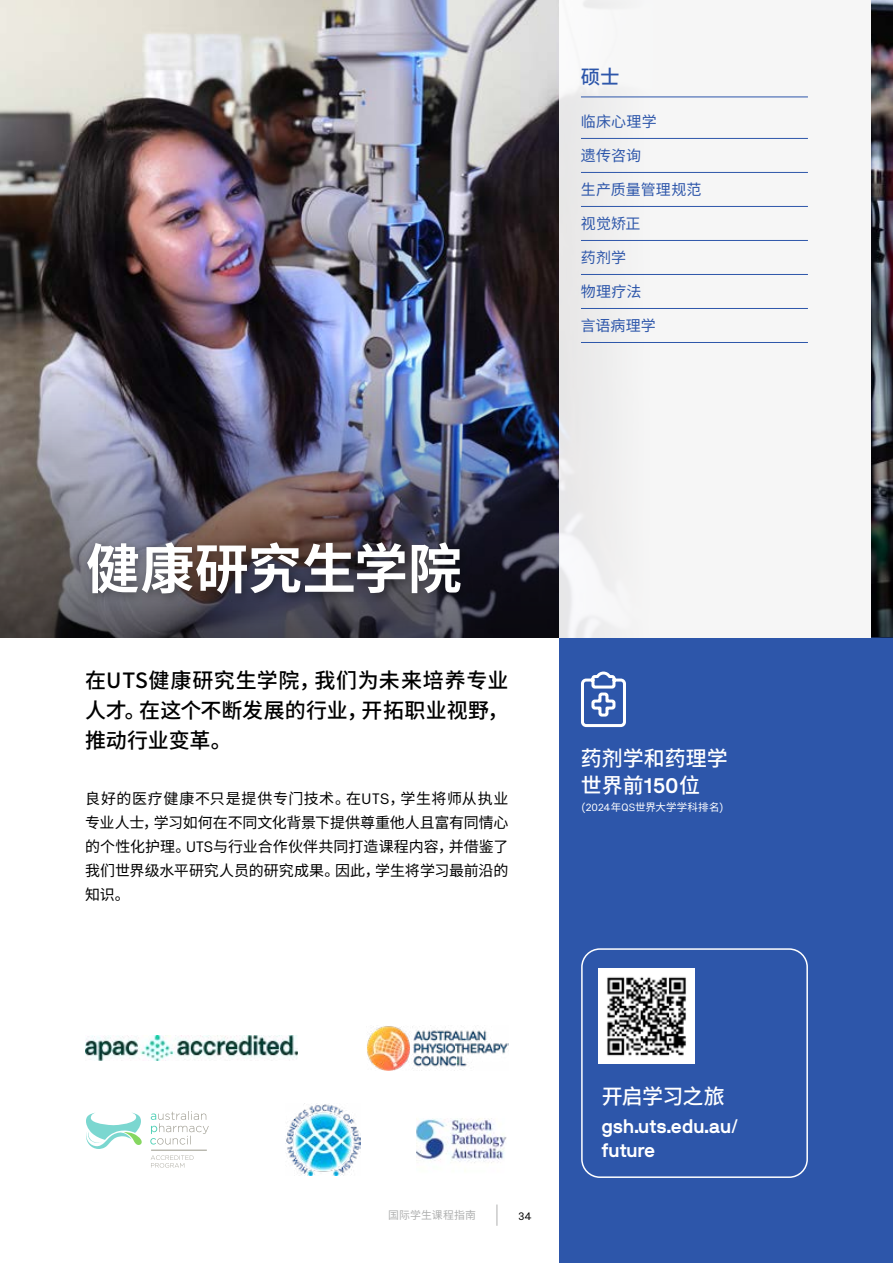
<style>
.page{position:relative;width:893px;height:1263px;background:#fff}
.page>*{position:absolute;margin:0;border:0;box-sizing:border-box;transform-origin:0 0}
.t1{font:700 54px "Source Han Sans CN";color:#fff}
.t2{font:500 21px/30px "Source Han Sans CN";letter-spacing:.015em;color:#000;text-align:justify}
.t3{font:500 21px/27px "Source Han Sans CN";color:#fff}
.t4{font:700 19.5px/24px "NB International Pro";letter-spacing:-.01em;color:#fff}
.t5{font:500 19.5px "Source Han Sans CN";color:#2d56aa}
.t6{font:15px/24px "Source Han Sans CN";color:#000;text-align:justify}
.t7{font:15px "Source Han Sans CN";letter-spacing:.005em;color:#2d56aa}
.t8{font:10.8px "Source Han Sans CN";letter-spacing:.015em;color:#afb0b0}
.t9{font:10.8px "NB Akademie";color:#000}
.t10{font:10.5px "Source Han Sans CN";letter-spacing:.015em;color:#fff}
.s1{font-family:"NB Akademie"}
.s2{font-family:"NB International Pro";font-weight:700}
</style>
<div class="page">
<div style="left:560px;top:638px;width:333px;height:625px;background:#2d56aa"></div>
<img style="left:0;top:0;width:560px;height:638px">
<div style="left:80px;top:536px;width:393px;height:70px;background:#000;opacity:.4"></div>
<div style="left:560px;top:0;width:333px;height:638px;background:#f6f6f6"></div>
<div style="left:581px;top:948px;width:227px;height:230px;border:2px solid #fff;border-radius:18px"></div>
<img style="left:599px;top:969px;width:96px;height:94px">
<hr style="left:581px;top:97px;width:227px;height:1px;background:#2d56aa">
<hr style="left:581px;top:138px;width:227px;height:1px;background:#2d56aa">
<hr style="left:581px;top:172px;width:227px;height:1px;background:#2d56aa">
<hr style="left:581px;top:206px;width:227px;height:1px;background:#2d56aa">
<hr style="left:581px;top:240px;width:227px;height:1px;background:#2d56aa">
<hr style="left:581px;top:274px;width:227px;height:1px;background:#2d56aa">
<hr style="left:581px;top:308px;width:227px;height:1px;background:#2d56aa">
<hr style="left:581px;top:342px;width:227px;height:1px;background:#2d56aa">
<img style="left:285px;top:1103px;width:76px;height:72px">
<img style="left:416px;top:1118px;width:90px;height:53px">
<svg style="left:151px;top:1155px;width:43px;height:13px"></svg>
<hr style="left:151px;top:1150px;width:56px;height:1px;background:#99978b">
<svg style="left:150px;top:1111px;width:59px;height:33px"></svg>
<svg style="left:86px;top:1112px;width:56px;height:37px"></svg>
<img style="left:367px;top:1026px;width:141px;height:44px">
<img style="left:86px;top:1036px;width:212px;height:24px">
<svg style="left:581px;top:671px;width:45px;height:57px"></svg>
<img style="left:872px;top:0;width:21px;height:638px">
<svg style="left:497px;top:1204px;width:1px;height:22px"></svg>
<h3 class="t5" style="left:581px;top:65px;width:40px">硕士</h3>
<p class="t7" style="left:581px;top:113px;width:77px">临床心理学</p>
<p class="t7" style="left:581px;top:147px;width:62px">遗传咨询</p>
<p class="t7" style="left:581px;top:181px;width:122px">生产质量管理规范</p>
<p class="t7" style="left:581px;top:215px;width:61px">视觉矫正</p>
<p class="t7" style="left:581px;top:249px;width:47px">药剂学</p>
<p class="t7" style="left:581px;top:283px;width:62px">物理疗法</p>
<p class="t7" style="left:581px;top:317px;width:76px">言语病理学</p>
<h1 class="t1" style="left:86px;top:538px;width:378px">健康研究生学院</h1>
<h2 class="t2" style="left:85px;top:666px;width:425px">在UTS健康研究生学院，我们为未来培养专业人才。在这个不断发展的行业，开拓职业视野，推动行业变革。</h2>
<p class="t6" style="left:85px;top:787px;width:425px">良好的医疗健康不只是提供专门技术。在<span class="s1">UTS</span>，学生将师从执业专业人士，学习如何在不同文化背景下提供尊重他人且富有同情心的个性化护理。<span class="s1">UTS</span>与行业合作伙伴共同打造课程内容，并借鉴了我们世界级水平研究人员的研究成果。因此，学生将学习最前沿的知识。</p>
<h2 class="t3" style="left:581px;top:745px;width:148px">药剂学和药理学世界前<span class="s2">150</span>位</h2>
<p class="t10" style="left:581px;top:801px;width:145px">(<span class="s1">2024</span>年<span class="s1">QS</span>世界大学学科排名)</p>
<p class="t8" style="left:388px;top:1209px;width:90px">国际学生课程指南</p>
<p class="t9" style="left:518px;top:1209px;width:15px">34</p>
<h2 class="t3" style="left:602px;top:1083px;width:125px">开启学习之旅</h2>
<h3 class="t4" style="left:602px;top:1114px;width:138px">gsh.uts.edu.au/ future</h3>
</div>
